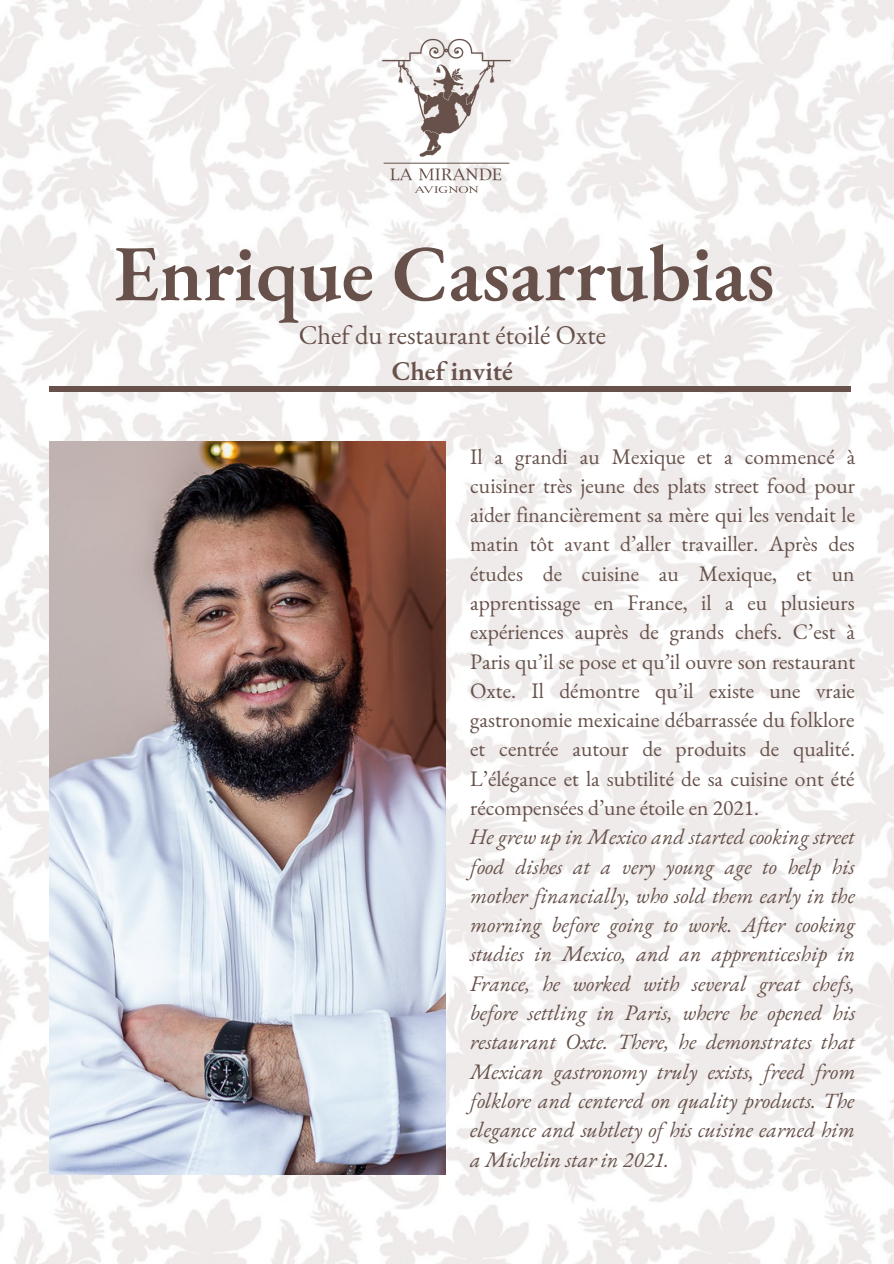
<style>
.page{position:relative;width:894px;height:1264px;background:#fff}
.page>*{position:absolute;margin:0;border:0;box-sizing:border-box;transform-origin:0 0}
.t1{font:600 79.5px "EB Garamond";color:#67514a}
.t2{font:26.55px "EB Garamond";color:#67514a}
.t3{font:600 26.55px "EB Garamond";color:#67514a}
.t4{font:21.6px/29.2px "EB Garamond";color:#67514a;text-align:justify}
.t5{font:italic 21.6px/29.2px "EB Garamond";color:#67514a;text-align:justify}
</style>
<div class="page">
<img style="left:0;top:0;width:893px;height:1263px">
<div style="left:49px;top:386px;width:801px;height:5px;background:#67514a"></div>
<img style="left:382px;top:38px;width:129px;height:154px">
<img style="left:49px;top:441px;width:397px;height:733px">
<h1 class="t1" style="left:114px;top:220px;width:662px">Enrique Casarrubias</h1>
<p class="t2" style="left:298px;top:317px;width:309px">Chef du restaurant étoilé Oxte</p>
<p class="t3" style="left:391px;top:353px;width:123px">Chef invité</p>
<p class="t4" style="left:470px;top:441px;width:386px">Il a grandi au Mexique et a commencé à cuisiner très jeune des plats street food pour aider financièrement sa mère qui les vendait le matin tôt avant d’aller travailler. Après des études de cuisine au Mexique, et un apprentissage en France, il a eu plusieurs expériences auprès de grands chefs. C’est à Paris qu’il se pose et qu’il ouvre son restaurant Oxte. Il démontre qu’il existe une vraie gastronomie mexicaine débarrassée du folklore et centrée autour de produits de qualité.<br>L’élégance et la subtilité de sa cuisine ont été récompensées d’une étoile en 2021.</p>
<p class="t5" style="left:470px;top:822px;width:386px">He grew up in Mexico and started cooking street food dishes at a very young age to help his mother financially, who sold them early in the morning before going to work. After cooking studies in Mexico, and an apprenticeship in France, he worked with several great chefs, before settling in Paris, where he opened his restaurant Oxte. There, he demonstrates that Mexican gastronomy truly exists, freed from folklore and centered on quality products. The elegance and subtlety of his cuisine earned him a Michelin star in 2021.</p>
</div>
